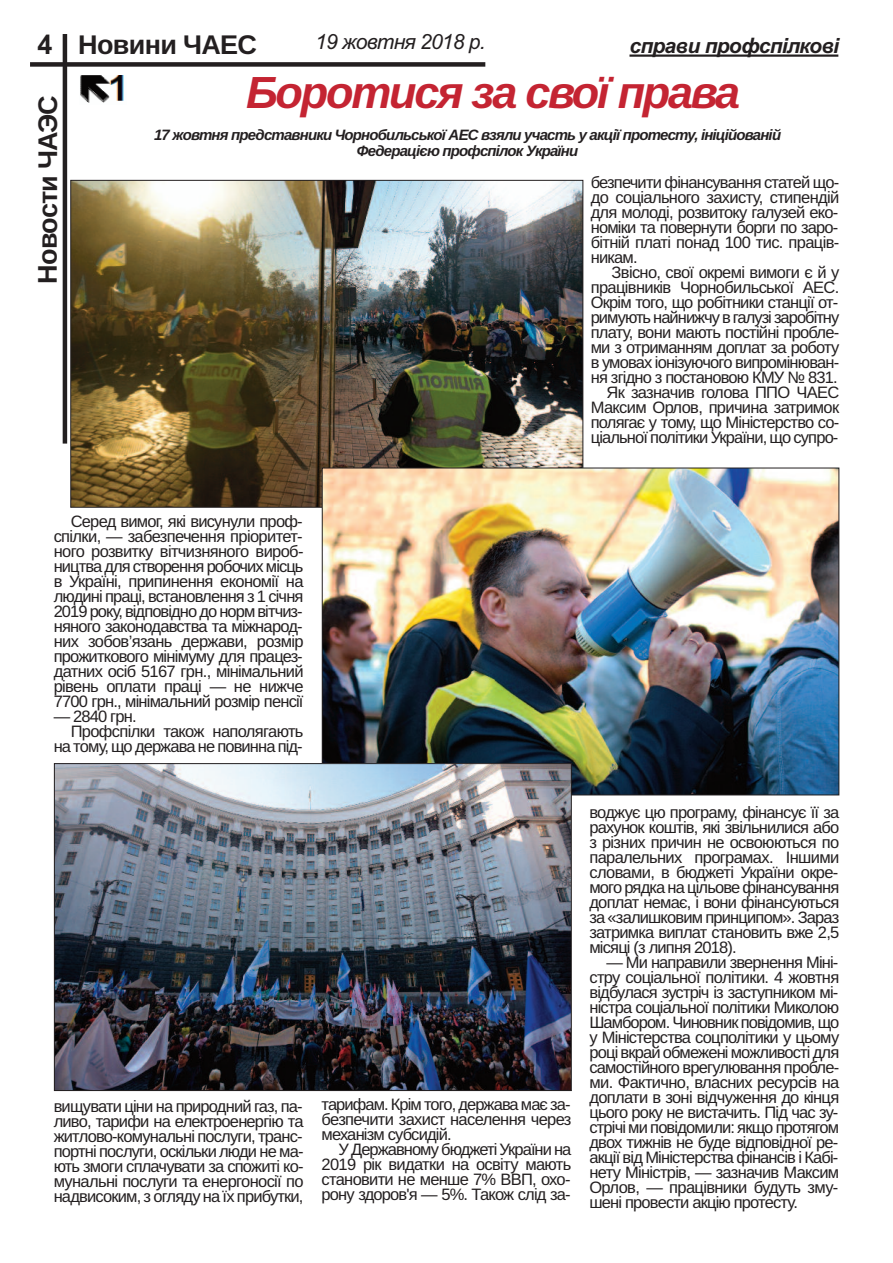
<style>
.page{position:relative;width:893px;height:1263px;background:#fff}
.page>*{position:absolute;margin:0;border:0;box-sizing:border-box;transform-origin:0 0}
.t1{font:italic 700 45px "Arimo";letter-spacing:-.05em;color:#c42432}
.t2{font:700 27px "Arimo";letter-spacing:-.03em;color:#231f20}
.t3{font:italic 700 21px "Arial";letter-spacing:-.035em;color:#231f20}
.t4{font:italic 21px "Arial";letter-spacing:-.035em;color:#231f20}
.t5{font:16.5px/15px "Arimo";letter-spacing:-.05em;color:#231f20;text-align:justify}
.t6{font:italic 700 15px/15.8px "Arimo";letter-spacing:-.055em;color:#231f20;text-align:center}
.s1{font-family:"Arial"}
</style>
<div class="page">
<hr style="left:63px;top:34px;width:4px;height:410px;background:#231f20">
<div style="left:30px;top:62px;width:455px;height:5px;background:#231f20"></div>
<hr style="left:629px;top:55px;width:209px;height:2px;background:#231f20">
<img style="left:72px;top:182px;width:509px;height:324px">
<img style="left:324px;top:470px;width:513px;height:323px">
<img style="left:56px;top:765px;width:514px;height:324px">
<img style="left:80px;top:75px;width:44px;height:28px">
<h2 class="t2" style="left:37px;top:29px;width:221px"><span class="s1">4</span> Новини ЧАЕС</h2>
<p class="t4" style="left:315px;top:30px;width:172px">19 жовтня 2018 р.</p>
<p class="t3" style="left:629px;top:34px;width:211px">справи профспілкові</p>
<h2 class="t2" style="left:32px;top:284px;width:190px;rotate:-90deg">Новости ЧАЭС</h2>
<h1 class="t1" style="left:246px;top:67px;width:496px">Боротися за свої права</h1>
<p class="t6" style="left:154px;top:127px;width:629px">17 жовтня представники Чорнобильської АЕС взяли участь у акції протесту, ініційованій<br>Федерацією профспілок України</p>
<p class="t5" style="left:591px;top:175px;width:250px">безпечити фінансування статей що&shy;до соціального захисту, стипендій для молоді, розвитоку галузей еко&shy;номіки та повернути борги по заро&shy;бітній платі понад 100 тис. праців&shy;никам.</p>
<p class="t5" style="left:591px;top:265px;width:250px;text-align:right">Звісно, свої окремі вимоги є й у працівників Чорнобильської АЕС.<br>Окрім того, що робітники станції от&shy;римують найнижчу в галузі заробітну плату, вони мають постійні пробле&shy;ми з отриманням доплат за роботу в умовах іонізуючого випромінюван&shy;ня згідно з постановою КМУ № 831.<br>Як зазначив голова ППО ЧАЕС Максим Орлов, причина затримок полягає у тому, що Міністерство со&shy;ціальної політики України, що супро-</p>
<p class="t5" style="left:54px;top:514px;width:251px;text-indent:17px">Серед вимог, які висунули проф&shy;спілки, — забезпечення пріоритет&shy;ного розвитку вітчизняного вироб&shy;ництва для створення робочих місць в Україні, припинення економії на людині праці, встановлення з 1 січня 2019 року, відповідно до норм вітчиз&shy;няного законодавства та міжнарод&shy;них зобов’язань держави, розмір прожиткового мінімуму для працез&shy;датних осіб 5167 грн., мінімальний рівень оплати праці — не нижче 7700 грн., мінімальний розмір пенсії</p>
<p class="t5" style="left:54px;top:709px;width:85px">— 2840 грн.</p>
<p class="t5" style="left:71px;top:724px;width:234px">Профспілки також наполягають</p>
<p class="t5" style="left:54px;top:739px;width:251px">на тому, що держава не повинна під-</p>
<p class="t5" style="left:54px;top:1099px;width:251px">вищувати ціни на природний газ, па&shy;ливо, тарифи на електроенергію та житлово-комунальні послуги, транс&shy;портні послуги, оскільки люди не ма&shy;ють змоги сплачувати за спожиті ко&shy;мунальні послуги та енергоносії по надвисоким, з огляду на їх прибутки,</p>
<p class="t5" style="left:322px;top:1097px;width:251px">тарифам. Крім того, держава має за&shy;безпечити захист населення через механізм субсидій.</p>
<p class="t5" style="left:322px;top:1142px;width:251px;text-indent:17px">У Державному бюджеті України на 2019 рік видатки на освіту мають становити не менше 7% ВВП, охо&shy;рону здоров'я — 5%. Також слід за-</p>
<p class="t5" style="left:589px;top:805px;width:251px">воджує цю програму, фінансує її за рахунок коштів, які звільнилися або з різних причин не освоюються по паралельних програмах. Іншими словами, в бюджеті України окре&shy;мого рядка на цільове фінансування доплат немає, і вони фінансуються за «залишковим принципом». Зараз затримка виплат становить вже 2,5 місяці (з липня 2018).</p>
<p class="t5" style="left:589px;top:955px;width:251px;text-indent:17px">— Ми направили звернення Міні&shy;стру соціальної політики. 4 жовтня відбулася зустріч із заступником мі&shy;ністра соціальної політики Миколою Шамбором. Чиновник повідомив, що у Міністерства соцполітики у цьому році вкрай обмежені можливості для самостійного врегулювання пробле&shy;ми. Фактично, власних ресурсів на доплати в зоні відчуження до кінця цього року не вистачить. Під час зу&shy;стрічі ми повідомили: якщо протягом двох тижнів не буде відповідної ре&shy;акції від Міністерства фінансів і Кабі&shy;нету Міністрів, — зазначив Максим Орлов, — працівники будуть зму&shy;шені провести акцію протесту.</p>
</div>
